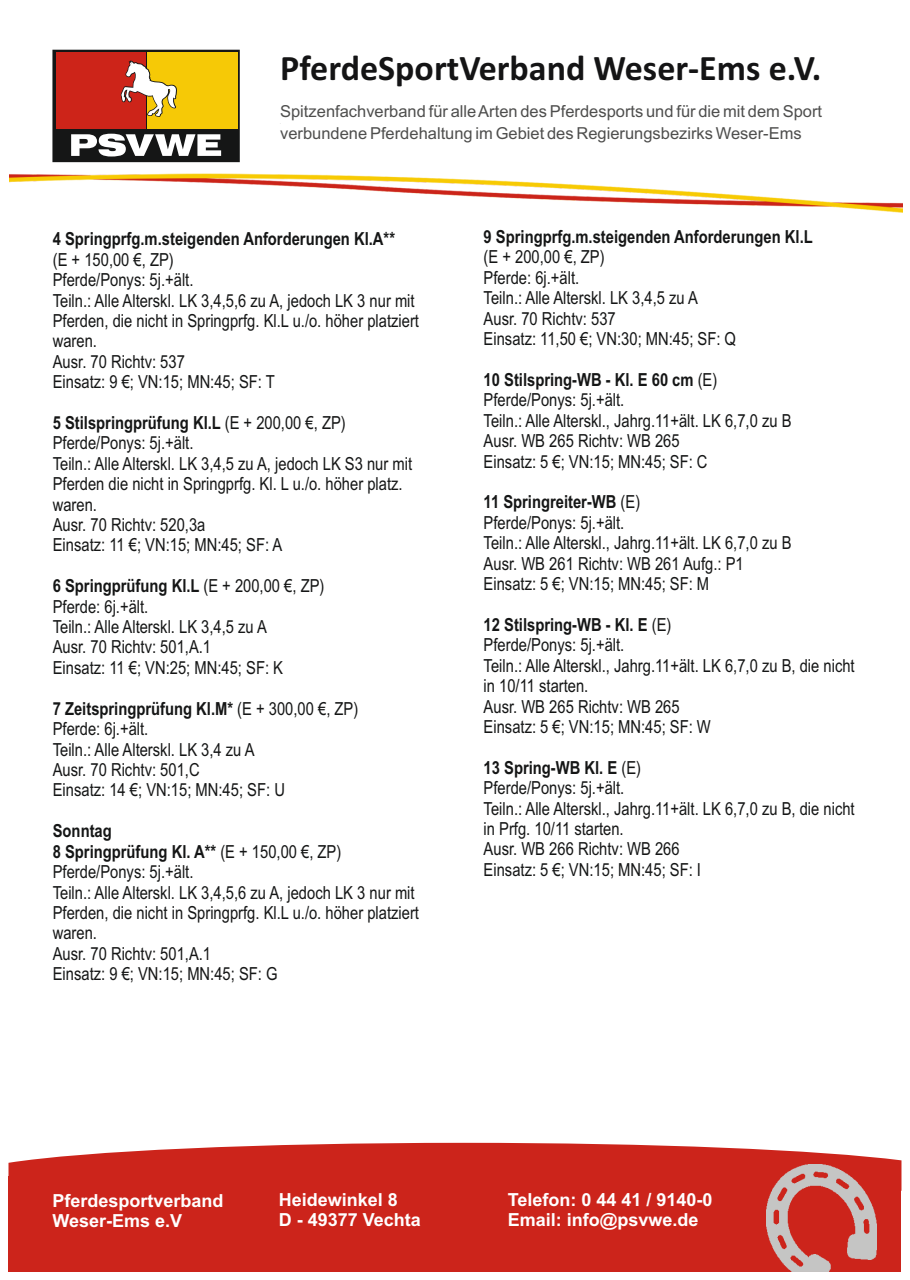
<style>
.page{position:relative;width:910px;height:1280px;background:#fff}
.page>*{position:absolute;margin:0;border:0;box-sizing:border-box;transform-origin:0 0}
.t1{font:700 36px "Calibri";color:#141415}
.t2{font:18px/20.4px "Arial Narrow";color:#151616}
.t3{font:700 18px/20.1px "Arial";color:#fff}
.t4{font:700 18px "Arial Narrow";color:#151616}
.t5{font:16.5px/21.8px "Arial";color:#4e4e4d}
.s1{font-weight:700}
</style>
<div class="page">
<div style="left:9px;top:1176px;width:892px;height:95px;background:#cc241b"></div>
<svg style="left:9px;top:1143px;width:892px;height:33px;fill:#cc241b"></svg>
<svg style="left:52px;top:50px;width:188px;height:106px;background:#c07a39"></svg>
<img style="left:766px;top:1164px;width:110px;height:108px">
<img style="left:9px;top:156px;width:893px;height:57px">
<h1 class="t1" style="left:280px;top:53px;width:543px">PferdeSportVerband Weser-Ems e.V.</h1>
<p class="t5" style="left:280px;top:102px;width:544px">Spitzenfachverband für alle Arten des Pferdesports und für die mit dem Sport verbundene Pferdehaltung im Gebiet des Regierungsbezirks Weser-Ems</p>
<p class="t4" style="left:53px;top:232px;width:344px">4 Springprfg.m.steigenden Anforderungen Kl.A**</p>
<p class="t2" style="left:53px;top:251px;width:368px">(E + 150,00 €, ZP)<br>Pferde/Ponys: 5j.+ält.<br>Teiln.: Alle Alterskl. LK 3,4,5,6 zu A, jedoch LK 3 nur mit<br>Pferden, die nicht in Springprfg. Kl.L u./o. höher platziert waren.<br>Ausr. 70 Richtv: 537<br>Einsatz: 9 €; VN:15; MN:45; SF: T</p>
<p class="t2" style="left:53px;top:414px;width:361px"><span class="s1">5 Stilspringprüfung Kl.L</span> (E + 200,00 €, ZP)<br>Pferde/Ponys: 5j.+ält.<br>Teiln.: Alle Alterskl. LK 3,4,5 zu A, jedoch LK S3 nur mit Pferden die nicht in Springprfg. Kl. L u./o. höher platz. waren.<br>Ausr. 70 Richtv: 520,3a<br>Einsatz: 11 €; VN:15; MN:45; SF: A</p>
<p class="t2" style="left:53px;top:577px;width:273px"><span class="s1">6 Springprüfung Kl.L</span> (E + 200,00 €, ZP)<br>Pferde: 6j.+ält.<br>Teiln.: Alle Alterskl. LK 3,4,5 zu A<br>Ausr. 70 Richtv: 501,A.1<br>Einsatz: 11 €; VN:25; MN:45; SF: K</p>
<p class="t2" style="left:53px;top:700px;width:307px"><span class="s1">7 Zeitspringprüfung Kl.M*</span> (E + 300,00 €, ZP)<br>Pferde: 6j.+ält.<br>Teiln.: Alle Alterskl. LK 3,4 zu A<br>Ausr. 70 Richtv: 501,C<br>Einsatz: 14 €; VN:15; MN:45; SF: U</p>
<p class="t2" style="left:53px;top:822px;width:368px"><span class="s1">Sonntag<br>8 Springprüfung Kl. A**</span> (E + 150,00 €, ZP)<br>Pferde/Ponys: 5j.+ält.<br>Teiln.: Alle Alterskl. LK 3,4,5,6 zu A, jedoch LK 3 nur mit<br>Pferden, die nicht in Springprfg. Kl.L u./o. höher platziert waren.<br>Ausr. 70 Richtv: 501,A.1<br>Einsatz: 9 €; VN:15; MN:45; SF: G</p>
<p class="t4" style="left:484px;top:230px;width:331px">9 Springprfg.m.steigenden Anforderungen Kl.L</p>
<p class="t2" style="left:484px;top:249px;width:254px">(E + 200,00 €, ZP)<br>Pferde: 6j.+ält.<br>Teiln.: Alle Alterskl. LK 3,4,5 zu A<br>Ausr. 70 Richtv: 537<br>Einsatz: 11,50 €; VN:30; MN:45; SF: Q</p>
<p class="t2" style="left:484px;top:371px;width:309px"><span class="s1">10 Stilspring-WB - Kl. E 60 cm</span> (E)<br>Pferde/Ponys: 5j.+ält.<br>Teiln.: Alle Alterskl., Jahrg.11+ält. LK 6,7,0 zu B Ausr. WB 265 Richtv: WB 265<br>Einsatz: 5 €; VN:15; MN:45; SF: C</p>
<p class="t2" style="left:484px;top:494px;width:309px"><span class="s1">11 Springreiter-WB</span> (E)<br>Pferde/Ponys: 5j.+ält.<br>Teiln.: Alle Alterskl., Jahrg.11+ält. LK 6,7,0 zu B Ausr. WB 261 Richtv: WB 261 Aufg.: P1<br>Einsatz: 5 €; VN:15; MN:45; SF: M</p>
<p class="t2" style="left:484px;top:616px;width:373px"><span class="s1">12 Stilspring-WB - Kl. E</span> (E)<br>Pferde/Ponys: 5j.+ält.<br>Teiln.: Alle Alterskl., Jahrg.11+ält. LK 6,7,0 zu B, die nicht in 10/11 starten.<br>Ausr. WB 265 Richtv: WB 265<br>Einsatz: 5 €; VN:15; MN:45; SF: W</p>
<p class="t2" style="left:484px;top:759px;width:373px"><span class="s1">13 Spring-WB Kl. E</span> (E)<br>Pferde/Ponys: 5j.+ält.<br>Teiln.: Alle Alterskl., Jahrg.11+ält. LK 6,7,0 zu B, die nicht in Prfg. 10/11 starten.<br>Ausr. WB 266 Richtv: WB 266<br>Einsatz: 5 €; VN:15; MN:45; SF: I</p>
<p class="t3" style="left:52px;top:1192px;width:173px">Pferdesportverband<br>Weser-Ems e.V</p>
<p class="t3" style="left:279px;top:1192px;width:144px">Heidewinkel 8<br>D - 49377 Vechta</p>
<p class="t3" style="left:508px;top:1191px;width:206px">Telefon: 0 44 41 / 9140-0<br>Email: info@psvwe.de</p>
</div>
